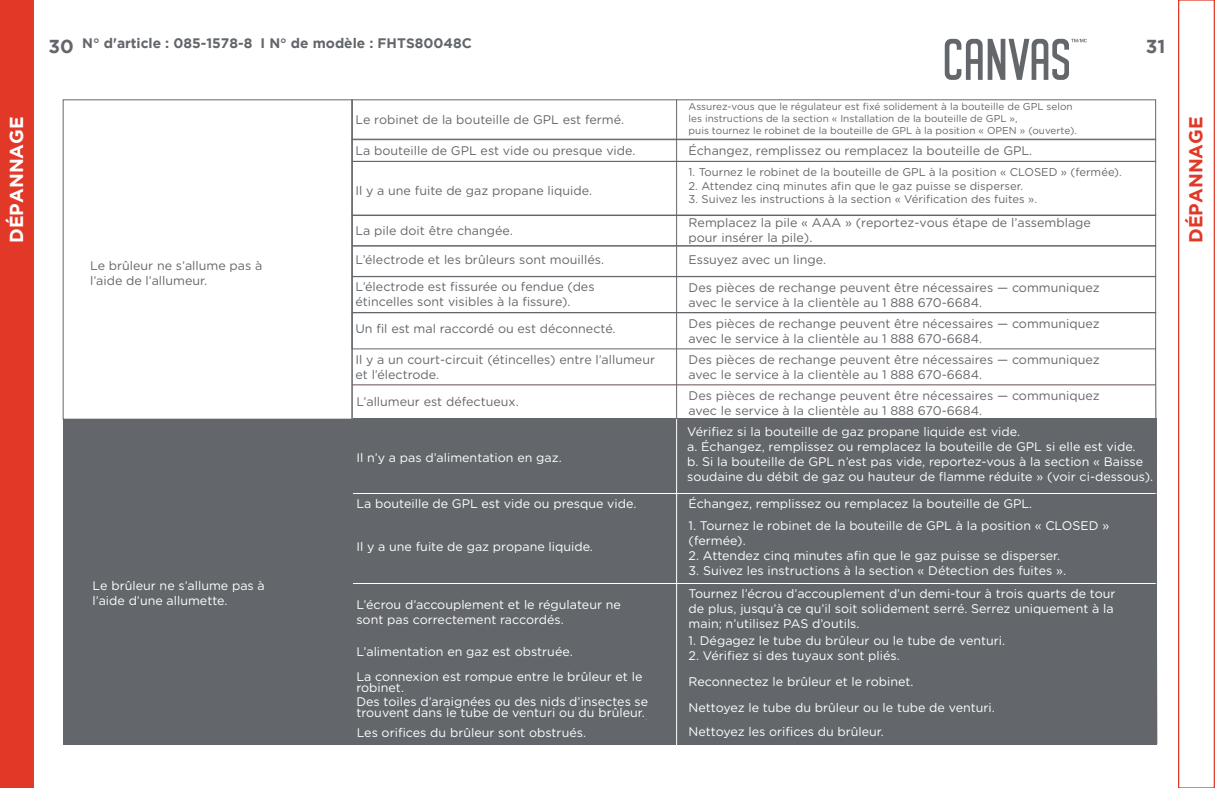
<style>
.page{position:relative;width:1215px;height:788px;background:#fff}
.page>*{position:absolute;margin:0;border:0;box-sizing:border-box;transform-origin:0 0}
.t1{font:700 18.75px "Gotham";color:#fff}
.t2{font:700 18.75px "Gotham";color:#e13827}
.t3{font:700 18.75px "Gotham";color:#63666a}
.t4{font:700 13.75px "Gotham";color:#63666a}
.t5{font:12.5px/15px "Gotham Rounded";color:#fff}
.t6{font:12.5px/15px "Gotham Rounded";color:#63666a}
.t7{font:12.38px/14.9px "Gotham Rounded";color:#fff}
.t8{font:11.25px "Gotham Rounded";color:#63666a}
.t9{font:10px/12px "Gotham Rounded";color:#63666a}
.s1{font-size:18.75px}
</style>
<div class="page">
<svg style="left:945px;top:39px;width:142px;height:41px"></svg>
<div style="left:1178px;top:0;width:37px;height:788px;border:1px solid #e13827"></div>
<div style="left:0;top:0;width:33px;height:788px;background:#e13827"></div>
<div style="left:352px;top:99px;width:804px;height:41px;border:1px solid #63676b"></div>
<div style="left:352px;top:139px;width:804px;height:23px;border:1px solid #63676b"></div>
<div style="left:352px;top:161px;width:804px;height:55px;border:1px solid #63676b"></div>
<div style="left:352px;top:215px;width:804px;height:31px;border:1px solid #63676b"></div>
<div style="left:352px;top:245px;width:804px;height:32px;border:1px solid #63676b"></div>
<div style="left:352px;top:276px;width:804px;height:37px;border:1px solid #63676b"></div>
<div style="left:352px;top:312px;width:804px;height:37px;border:1px solid #63676b"></div>
<div style="left:353px;top:419px;width:804px;height:74px;background:#63676b"></div>
<div style="left:353px;top:515px;width:804px;height:68px;background:#63676b"></div>
<div style="left:353px;top:584px;width:804px;height:48px;background:#63676b"></div>
<div style="left:353px;top:633px;width:804px;height:36px;background:#63676b"></div>
<div style="left:353px;top:670px;width:804px;height:24px;background:#63676b"></div>
<div style="left:353px;top:695px;width:804px;height:24px;background:#63676b"></div>
<div style="left:353px;top:720px;width:804px;height:24px;background:#63676b"></div>
<div style="left:353px;top:494px;width:804px;height:20px;background:#63676b"></div>
<div style="left:63px;top:99px;width:289px;height:320px;border:1px solid #63676b"></div>
<div style="left:63px;top:419px;width:289px;height:325px;background:#63676b"></div>
<hr style="left:352px;top:100px;width:1px;height:319px;background:#63676b">
<hr style="left:676px;top:100px;width:1px;height:319px;background:#63676b">
<hr style="left:676px;top:419px;width:1px;height:326px;background:#fff">
<hr style="left:352px;top:384px;width:804px;height:1px;background:#63676b">
<svg style="left:1155px;top:348px;width:2px;height:372px"></svg>
<p class="t4" style="left:49px;top:36px;width:425px"><span class="s1">30</span> N° d'article : 085-1578-8 I N° de modèle : FHTS80048C</p>
<h1 class="t3" style="left:1146px;top:35px;width:21px">31</h1>
<p class="t9" style="left:689px;top:100px;width:390px">Assurez-vous que le régulateur est fixé solidement à la bouteille de GPL selon les instructions de la section « Installation de la bouteille de GPL »,<br>puis tournez le robinet de la bouteille de GPL à la position « OPEN » (ouverte).</p>
<p class="t6" style="left:689px;top:142px;width:345px">Échangez, remplissez ou remplacez la bouteille de GPL.</p>
<p class="t8" style="left:689px;top:164px;width:435px">1. Tournez le robinet de la bouteille de GPL à la position « CLOSED » (fermée).</p>
<p class="t8" style="left:689px;top:178px;width:336px">2. Attendez cinq minutes afin que le gaz puisse se disperser.</p>
<p class="t8" style="left:689px;top:191px;width:350px">3. Suivez les instructions à la section « Vérification des fuites ».</p>
<p class="t6" style="left:689px;top:214px;width:404px">Remplacez la pile « AAA » (reportez-vous étape de l’assemblage pour insérer la pile).</p>
<p class="t6" style="left:689px;top:251px;width:139px">Essuyez avec un linge.</p>
<p class="t6" style="left:689px;top:279px;width:413px">Des pièces de rechange peuvent être nécessaires — communiquez avec le service à la clientèle au 1 888 670-6684.</p>
<p class="t6" style="left:689px;top:315px;width:413px">Des pièces de rechange peuvent être nécessaires — communiquez avec le service à la clientèle au 1 888 670-6684.</p>
<p class="t6" style="left:689px;top:351px;width:413px">Des pièces de rechange peuvent être nécessaires — communiquez avec le service à la clientèle au 1 888 670-6684.</p>
<p class="t6" style="left:689px;top:387px;width:413px">Des pièces de rechange peuvent être nécessaires — communiquez avec le service à la clientèle au 1 888 670-6684.</p>
<p class="t6" style="left:355px;top:112px;width:270px">Le robinet de la bouteille de GPL est fermé.</p>
<p class="t6" style="left:355px;top:142px;width:282px">La bouteille de GPL est vide ou presque vide.</p>
<p class="t6" style="left:355px;top:182px;width:238px">Il y a une fuite de gaz propane liquide.</p>
<p class="t6" style="left:355px;top:222px;width:159px">La pile doit être changée.</p>
<p class="t6" style="left:355px;top:245px;width:250px;line-height:27px">L’électrode et les brûleurs sont mouillés.<br>L’électrode est fissurée ou fendue (des</p>
<p class="t6" style="left:355px;top:293px;width:217px">étincelles sont visibles à la fissure).</p>
<p class="t6" style="left:355px;top:321px;width:262px">Un fil est mal raccordé ou est déconnecté.</p>
<p class="t6" style="left:355px;top:351px;width:301px">Il y a un court-circuit (étincelles) entre l’allumeur et l’électrode.</p>
<h1 class="t1" style="left:6px;top:243px;width:128px;rotate:-90deg">DÉPANNAGE</h1>
<h1 class="t2" style="left:1185px;top:243px;width:128px;rotate:-90deg">DÉPANNAGE</h1>
<p class="t6" style="left:90px;top:258px;width:174px">Le brûleur ne s’allume pas à l’aide de l’allumeur.</p>
<p class="t6" style="left:356px;top:393px;width:164px">L’allumeur est défectueux.</p>
<p class="t7" style="left:356px;top:449px;width:207px">Il n’y a pas d’alimentation en gaz.</p>
<p class="t7" style="left:687px;top:424px;width:468px">Vérifiez si la bouteille de gaz propane liquide est vide.<br>a. Échangez, remplissez ou remplacez la bouteille de GPL si elle est vide.<br>b. Si la bouteille de GPL n’est pas vide, reportez-vous à la section « Baisse soudaine du débit de gaz ou hauteur de flamme réduite » (voir ci-dessous).</p>
<p class="t5" style="left:356px;top:495px;width:282px">La bouteille de GPL est vide ou presque vide.</p>
<p class="t5" style="left:689px;top:495px;width:345px">Échangez, remplissez ou remplacez la bouteille de GPL.</p>
<p class="t5" style="left:93px;top:577px;width:174px">Le brûleur ne s’allume pas à l’aide d’une allumette.</p>
<p class="t5" style="left:356px;top:538px;width:238px">Il y a une fuite de gaz propane liquide.</p>
<p class="t5" style="left:689px;top:517px;width:422px">1. Tournez le robinet de la bouteille de GPL à la position « CLOSED » (fermée).</p>
<p class="t5" style="left:689px;top:547px;width:373px">2. Attendez cinq minutes afin que le gaz puisse se disperser.</p>
<p class="t5" style="left:689px;top:562px;width:379px">3. Suivez les instructions à la section « Détection des fuites ».</p>
<p class="t5" style="left:356px;top:596px;width:266px">L’écrou d’accouplement et le régulateur ne sont pas correctement raccordés.</p>
<p class="t5" style="left:689px;top:585px;width:429px">Tournez l’écrou d’accouplement d’un demi-tour à trois quarts de tour de plus, jusqu’à ce qu’il soit solidement serré. Serrez uniquement à la main; n’utilisez PAS d’outils.</p>
<p class="t5" style="left:356px;top:643px;width:218px">L’alimentation en gaz est obstruée.</p>
<p class="t5" style="left:689px;top:632px;width:318px">1. Dégagez le tube du brûleur ou le tube de venturi.</p>
<p class="t5" style="left:689px;top:647px;width:213px">2. Vérifiez si des tuyaux sont pliés.</p>
<p class="t5" style="left:356px;top:670px;width:288px;line-height:11.2px">La connexion est rompue entre le brûleur et le robinet..</p>
<p class="t5" style="left:689px;top:673px;width:227px">Reconnectez le brûleur et le robinet.</p>
<p class="t5" style="left:356px;top:695px;width:293px;line-height:11.2px">Des toiles d’araignées ou des nids d’insectes se trouvent dans le tube de venturi ou du brûleur..</p>
<p class="t5" style="left:689px;top:699px;width:308px">Nettoyez le tube du brûleur ou le tube de venturi.</p>
<p class="t5" style="left:357px;top:724px;width:231px">Les orifices du brûleur sont obstrués.</p>
<p class="t5" style="left:689px;top:723px;width:197px">Nettoyez les orifices du brûleur.</p>
</div>
